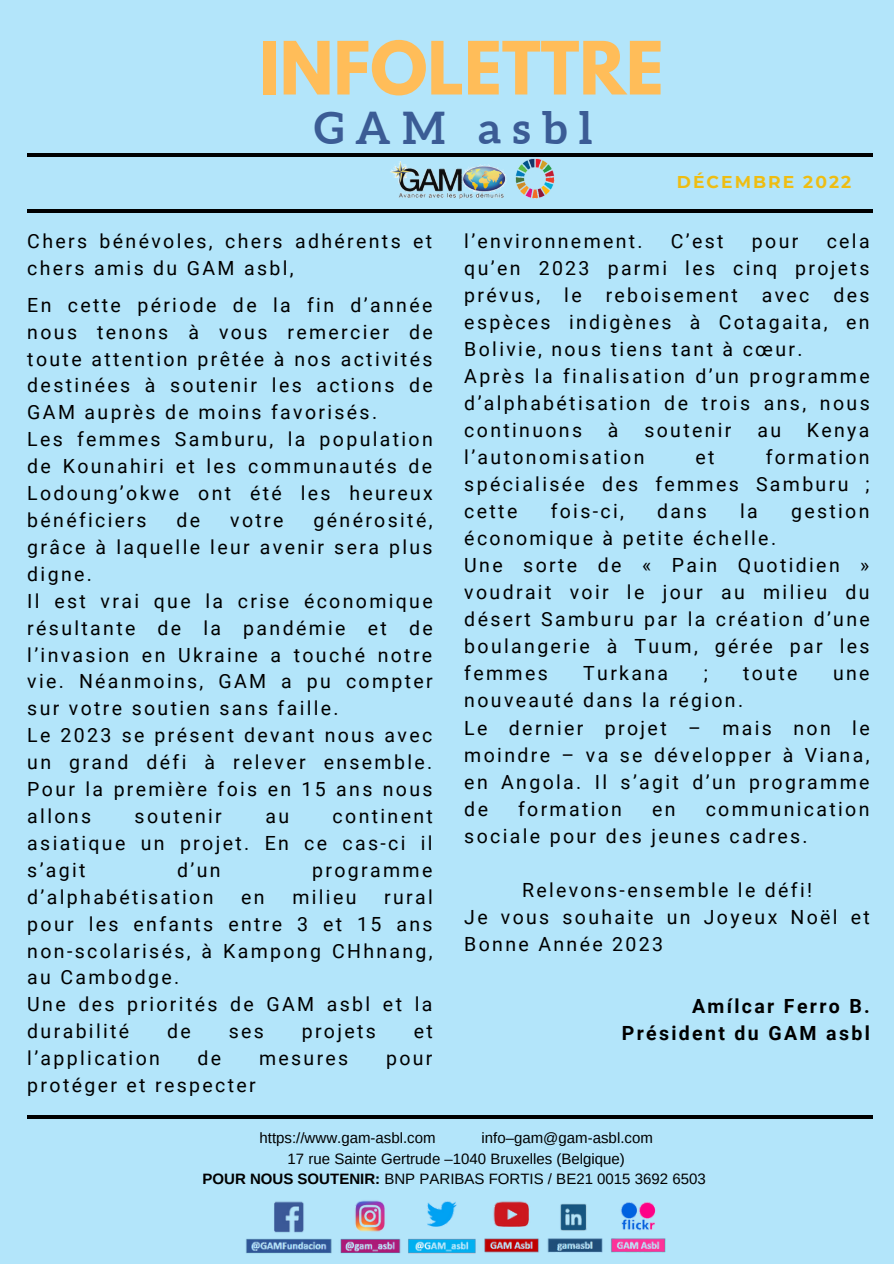
<style>
.page{position:relative;width:894px;height:1264px;background:#fff}
.page>*{position:absolute;margin:0;border:0;box-sizing:border-box;transform-origin:0 0}
.t1{font:700 64.95px "League Spartan";color:#ffbd59}
.t2{font:700 43.95px "Aleo";letter-spacing:.26em;color:#3b5c95}
.t3{font:19.5px/26.8px "Roboto";letter-spacing:.12em;color:#000}
.t4{font:700 19.5px/27px "Roboto";letter-spacing:.12em;color:#000;text-align:right}
.t5{font:700 17.1px "Montserrat";letter-spacing:.12em;color:#eebd13}
.t6{font:15px "Arimo";color:#000}
.s1{font-weight:700}
</style>
<div class="page">
<div style="left:0;top:0;width:893px;height:1263px;background:#b3e5fa"></div>
<hr style="left:27px;top:153px;width:845px;height:4px;background:#000">
<hr style="left:27px;top:209px;width:845px;height:3px;background:#000">
<hr style="left:27px;top:1115px;width:845px;height:3px;background:#000">
<img style="left:390px;top:161px;width:117px;height:38px">
<img style="left:246px;top:1200px;width:420px;height:53px">
<img style="left:515px;top:159px;width:39px;height:39px">
<h1 class="t1" style="left:259px;top:36px;width:405px">INFOLETTRE</h1>
<h2 class="t2" style="left:314px;top:103px;width:280px">GAM asbl</h2>
<p class="t5" style="left:676px;top:171px;width:176px">DÉCEMBRE 2022</p>
<p class="t3" style="left:27px;top:228px;width:406px">Chers bénévoles, chers adhérents et chers amis du GAM asbl,</p>
<p class="t3" style="left:27px;top:291px;width:407px">En cette période de la fin d’année nous tenons à vous remercier de toute attention prêtée à nos activités destinées à soutenir les actions de<br>GAM auprès de moins favorisés.<br>Les femmes Samburu, la population de Kounahiri et les communautés de<br>Lodoung’okwe ont été les heureux bénéficiers</p>
<p class="t3" style="left:27px;top:507px;width:407px;text-indent:286px">générosité, grâce à laquelle leur avenir sera plus digne.<br>Il est vrai que la crise économique résultante de la pandémie et de l’invasion en Ukraine a touché notre vie. Néanmoins, GAM a pu compter sur votre soutien sans faille.<br>Le 2023 se présent devant nous avec un grand défi à relever ensemble.<br>Pour la première fois en 15 ans nous allons</p>
<p class="t3" style="left:176px;top:507px;width:25px">de</p>
<p class="t3" style="left:230px;top:507px;width:55px">votre</p>
<p class="t3" style="left:27px;top:803px;width:407px;text-align:justify;text-indent:305px">continent asiatique un projet. En ce cas-ci il s’agit</p>
<p class="t3" style="left:135px;top:803px;width:89px">soutenir</p>
<p class="t3" style="left:265px;top:803px;width:25px">au</p>
<p class="t3" style="left:177px;top:856px;width:45px">d’un</p>
<p class="t3" style="left:312px;top:856px;width:122px">programme</p>
<p class="t3" style="left:27px;top:883px;width:188px">d’alphabétisation</p>
<p class="t3" style="left:241px;top:883px;width:25px">en</p>
<p class="t3" style="left:292px;top:883px;width:66px">milieu</p>
<p class="t3" style="left:27px;top:883px;width:407px;text-indent:357px">rural pour les enfants entre 3 et 15 ans non-scolarisés, à Kampong CHhnang, au Cambodge.<br>Une des priorités de GAM asbl et la durabilité</p>
<p class="t3" style="left:167px;top:1018px;width:25px">de</p>
<p class="t3" style="left:228px;top:1018px;width:37px">ses</p>
<p class="t3" style="left:301px;top:1018px;width:76px">projets</p>
<p class="t3" style="left:413px;top:1018px;width:21px">et</p>
<p class="t3" style="left:27px;top:1045px;width:134px">l’application</p>
<p class="t3" style="left:197px;top:1045px;width:25px">de</p>
<p class="t3" style="left:259px;top:1045px;width:91px">mesures</p>
<p class="t3" style="left:386px;top:1045px;width:48px">pour</p>
<p class="t3" style="left:27px;top:1071px;width:230px">protéger et respecter</p>
<p class="t3" style="left:464px;top:228px;width:407px;text-indent:362px">cela qu’en 2023 parmi les cinq projets prévus, le reboisement avec des espèces indigènes à Cotagaita, en<br>Bolivie, nous tiens tant à cœur.<br>Après la finalisation d’un programme d’alphabétisation de trois ans, nous continuons</p>
<p class="t3" style="left:464px;top:228px;width:180px">l’environnement.</p>
<p class="t3" style="left:670px;top:228px;width:54px">C’est</p>
<p class="t3" style="left:751px;top:228px;width:48px">pour</p>
<p class="t3" style="left:607px;top:417px;width:12px">à</p>
<p class="t3" style="left:644px;top:417px;width:89px">soutenir</p>
<p class="t3" style="left:757px;top:417px;width:25px">au</p>
<p class="t3" style="left:806px;top:417px;width:64px">Kenya</p>
<p class="t3" style="left:464px;top:444px;width:182px">l’autonomisation</p>
<p class="t3" style="left:695px;top:444px;width:21px">et</p>
<p class="t3" style="left:464px;top:444px;width:407px;text-align:justify;text-indent:301px">formation spécialisée des femmes Samburu ; cette</p>
<p class="t3" style="left:550px;top:498px;width:75px">fois-ci,</p>
<p class="t3" style="left:657px;top:498px;width:51px">dans</p>
<p class="t3" style="left:739px;top:498px;width:19px">la</p>
<p class="t3" style="left:790px;top:498px;width:80px">gestion</p>
<p class="t3" style="left:464px;top:525px;width:407px">économique à petite échelle.<br>Une sorte de « Pain Quotidien » voudrait voir le jour au milieu du désert Samburu par la création d’une boulangerie à Tuum, gérée par les femmes</p>
<p class="t3" style="left:583px;top:660px;width:86px">Turkana</p>
<p class="t3" style="left:703px;top:660px;width:6px">;</p>
<p class="t3" style="left:743px;top:660px;width:56px">toute</p>
<p class="t3" style="left:832px;top:660px;width:38px">une</p>
<p class="t3" style="left:464px;top:687px;width:407px">nouveauté dans la région.<br>Le dernier projet – mais non le moindre – va se développer à Viana, en Angola. Il s’agit d’un programme de</p>
<p class="t3" style="left:518px;top:795px;width:105px">formation</p>
<p class="t3" style="left:652px;top:795px;width:25px">en</p>
<p class="t3" style="left:464px;top:795px;width:406px;text-indent:241px">communication sociale pour des jeunes cadres.</p>
<p class="t3" style="left:464px;top:876px;width:407px;text-indent:58px">Relevons-ensemble le défi!<br>Je vous souhaite un Joyeux Noël et<br>Bonne Année 2023</p>
<p class="t4" style="left:621px;top:992px;width:249px">Amílcar Ferro B.<br>Président du GAM asbl</p>
<p class="t6" style="left:259px;top:1129px;width:177px">https://www.gam-asbl.com</p>
<p class="t6" style="left:481px;top:1129px;width:173px">info–gam@gam-asbl.com</p>
<p class="t6" style="left:287px;top:1149px;width:339px">17 rue Sainte Gertrude –1040 Bruxelles (Belgique)</p>
<p class="t6" style="left:202px;top:1170px;width:504px"><span class="s1">POUR NOUS SOUTENIR:</span> BNP PARIBAS FORTIS / BE21 0015 3692 6503</p>
</div>
